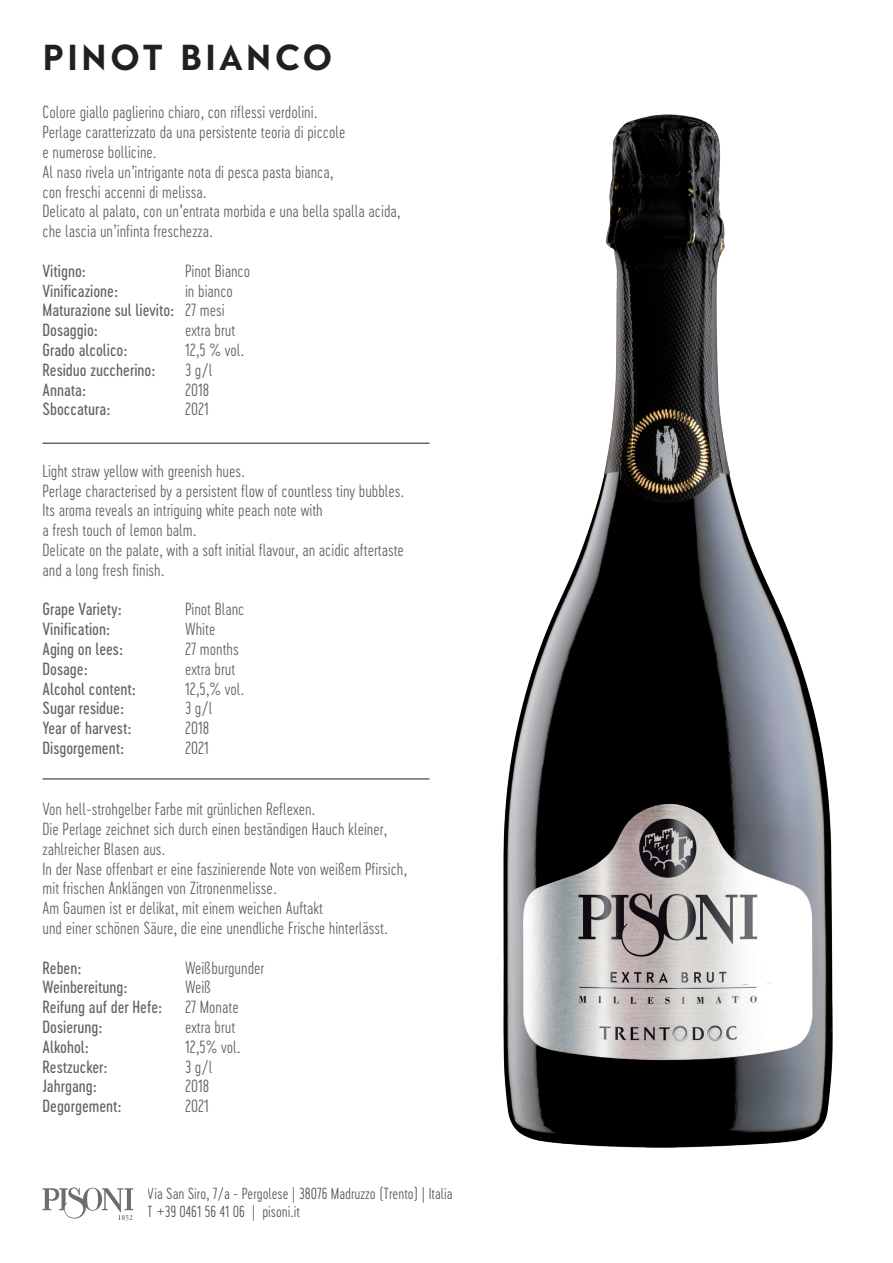
<style>
.page{position:relative;width:893px;height:1263px;background:#fff}
.page>*{position:absolute;margin:0;border:0;box-sizing:border-box;transform-origin:0 0}
.t1{font:800 34.35px "Guess Sans";letter-spacing:.1em;color:#231f20}
.t2{font:16.5px/19.8px "Cervo Neue Extra Light Neue";color:#636366}
.t3{font:16.5px/19.8px "Cervo Neue Regular Neue";color:#636366}
.t4{font:15px/18px "Cervo Neue Extra Light Neue";color:#57585a}
.s1{font-family:"Cervo Neue Extra Light Neue"}
</style>
<div class="page">
<img style="left:503px;top:115px;width:330px;height:1032px">
<hr style="left:43px;top:443px;width:386px;height:1px;background:#231f20">
<hr style="left:43px;top:778px;width:386px;height:1px;background:#231f20">
<svg style="left:43px;top:1187px;width:90px;height:33px"></svg>
<h1 class="t1" style="left:43px;top:35px;width:291px">PINOT BIANCO</h1>
<p class="t2" style="left:43px;top:102px;width:359px">Colore giallo paglierino chiaro, con riflessi verdolini.<br>Perlage caratterizzato da una persistente teoria di piccole<br>e numerose bollicine.<br>Al naso rivela un’intrigante nota di pesca pasta bianca,<br>con freschi accenni di melissa.<br>Delicato al palato, con un’entrata morbida e una bella spalla acida, che lascia un’infinta freschezza.</p>
<p class="t3" style="left:43px;top:261px;width:45px">Vitigno:</p>
<p class="t2" style="left:185px;top:261px;width:67px">Pinot Bianco</p>
<p class="t3" style="left:43px;top:280px;width:77px">Vinificazione:</p>
<p class="t2" style="left:185px;top:280px;width:49px">in bianco</p>
<p class="t3" style="left:43px;top:300px;width:184px">Maturazione sul lievito: <span class="s1">27 mesi<br></span>Dosaggio:</p>
<p class="t2" style="left:185px;top:320px;width:52px">extra brut</p>
<p class="t3" style="left:43px;top:340px;width:86px">Grado alcolico:</p>
<p class="t2" style="left:185px;top:340px;width:61px">12,5 % vol.</p>
<p class="t3" style="left:43px;top:360px;width:114px">Residuo zuccherino:</p>
<p class="t2" style="left:185px;top:360px;width:29px">3 g/l</p>
<p class="t3" style="left:43px;top:379px;width:45px">Annata:</p>
<p class="t2" style="left:185px;top:379px;width:26px">2018</p>
<p class="t3" style="left:43px;top:399px;width:69px">Sboccatura:</p>
<p class="t2" style="left:185px;top:399px;width:25px">2021</p>
<p class="t2" style="left:43px;top:460px;width:363px">Light straw yellow with greenish hues.<br>Perlage characterised by a persistent flow of countless tiny bubbles.<br>Its aroma reveals an intriguing white peach note with<br>a fresh touch of lemon balm.<br>Delicate on the palate, with a soft initial flavour, an acidic aftertaste and a long fresh finish.</p>
<p class="t3" style="left:43px;top:599px;width:81px">Grape Variety:</p>
<p class="t2" style="left:185px;top:599px;width:61px">Pinot Blanc</p>
<p class="t3" style="left:43px;top:619px;width:69px">Vinification:</p>
<p class="t2" style="left:185px;top:619px;width:32px">White</p>
<p class="t3" style="left:43px;top:639px;width:82px">Aging on lees:</p>
<p class="t2" style="left:185px;top:639px;width:55px">27 months</p>
<p class="t3" style="left:43px;top:658px;width:47px">Dosage:</p>
<p class="t2" style="left:185px;top:658px;width:52px">extra brut</p>
<p class="t3" style="left:43px;top:678px;width:95px">Alcohol content:</p>
<p class="t2" style="left:185px;top:678px;width:61px">12,5,% vol.</p>
<p class="t3" style="left:43px;top:698px;width:83px">Sugar residue:</p>
<p class="t2" style="left:185px;top:698px;width:29px">3 g/l</p>
<p class="t3" style="left:43px;top:718px;width:90px">Year of harvest:</p>
<p class="t2" style="left:185px;top:718px;width:26px">2018</p>
<p class="t3" style="left:43px;top:738px;width:83px">Disgorgement:</p>
<p class="t2" style="left:185px;top:738px;width:25px">2021</p>
<p class="t2" style="left:43px;top:799px;width:366px">Von hell-strohgelber Farbe mit grünlichen Reflexen.<br>Die Perlage zeichnet sich durch einen beständigen Hauch kleiner, zahlreicher Blasen aus.<br>In der Nase offenbart er eine faszinierende Note von weißem Pfirsich, mit frischen Anklängen von Zitronenmelisse.<br>Am Gaumen ist er delikat, mit einem weichen Auftakt<br>und einer schönen Säure, die eine unendliche Frische hinterlässt.</p>
<p class="t3" style="left:43px;top:957px;width:40px">Reben:</p>
<p class="t2" style="left:185px;top:957px;width:81px">Weißburgunder</p>
<p class="t3" style="left:43px;top:977px;width:86px">Weinbereitung:</p>
<p class="t2" style="left:185px;top:977px;width:28px">Weiß</p>
<p class="t3" style="left:43px;top:997px;width:121px">Reifung auf der Hefe:</p>
<p class="t2" style="left:185px;top:997px;width:55px">27 Monate</p>
<p class="t3" style="left:43px;top:1017px;width:61px">Dosierung:</p>
<p class="t2" style="left:185px;top:1017px;width:52px">extra brut</p>
<p class="t3" style="left:43px;top:1036px;width:48px">Alkohol:</p>
<p class="t2" style="left:185px;top:1036px;width:57px">12,5% vol.</p>
<p class="t3" style="left:43px;top:1056px;width:66px">Restzucker:</p>
<p class="t2" style="left:185px;top:1056px;width:29px">3 g/l</p>
<p class="t3" style="left:43px;top:1076px;width:56px">Jahrgang:</p>
<p class="t2" style="left:185px;top:1076px;width:26px">2018</p>
<p class="t3" style="left:43px;top:1096px;width:80px">Degorgement:</p>
<p class="t2" style="left:185px;top:1096px;width:25px">2021</p>
<p class="t4" style="left:148px;top:1184px;width:306px">Via San Siro, 7/a - Pergolese | 38076 Madruzzo (Trento) | Italia<br>T +39 0461 56 41 06 | pisoni.it</p>
</div>
